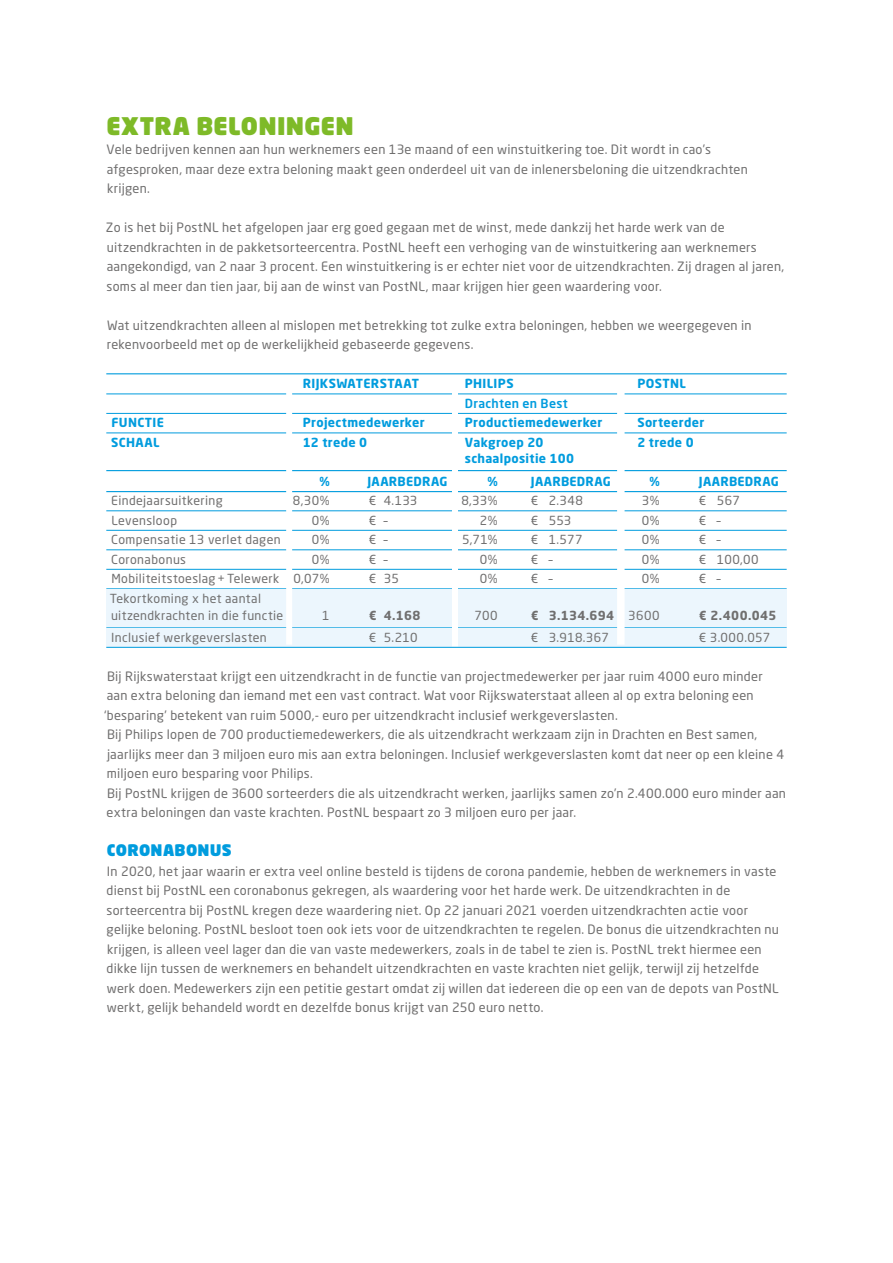
<style>
.page{position:relative;width:893px;height:1263px;background:#fff}
.page>*{position:absolute;margin:0;border:0;box-sizing:border-box;transform-origin:0 0}
.H2_BL_16pt{font:900 24px "Neo Sans Pro";letter-spacing:.015em;color:#7eba28}
.H3_10_5pt_BL{font:900 15.75px "Neo Sans Pro";letter-spacing:.02em;color:#009cde}
.BW_Body-_A4_corp{font:12.75px/19.5px "Neo Sans Pro";letter-spacing:.02em;color:#706f6f}
.BW_Body-_A4_corp-2{font:12.3px "Neo Sans Pro";letter-spacing:.03em;color:#706f6f}
.BW_Body-_A4_corp-3{font:700 12.3px "Neo Sans Pro";letter-spacing:.025em;color:#009cde}
.BW_Body-_A4_corp-4{font:700 12.3px "Neo Sans Pro";letter-spacing:.035em;color:#706f6f}
.BW_Body-_A4_corp-5{font:500 12.3px "Neo Sans Pro";letter-spacing:.025em;color:#009cde}
.s1{font-weight:400}
</style>
<div class="page">
<hr style="left:106px;top:373px;width:681px;height:1px;background:#009cde">
<hr style="left:106px;top:393px;width:681px;height:1px;background:#009cde">
<hr style="left:106px;top:413px;width:681px;height:1px;background:#009cde">
<hr style="left:106px;top:432px;width:681px;height:1px;background:#009cde">
<hr style="left:106px;top:470px;width:681px;height:1px;background:#009cde">
<hr style="left:106px;top:491px;width:681px;height:1px;background:#009cde">
<hr style="left:106px;top:510px;width:681px;height:1px;background:#009cde">
<hr style="left:106px;top:530px;width:681px;height:1px;background:#009cde">
<hr style="left:106px;top:549px;width:681px;height:1px;background:#009cde">
<hr style="left:106px;top:569px;width:681px;height:1px;background:#009cde">
<hr style="left:106px;top:588px;width:681px;height:1px;background:#009cde">
<div style="left:106px;top:589px;width:681px;height:21px;background:#ecf6fd"></div>
<div style="left:106px;top:608px;width:681px;height:19px;background:#ecf6fd"></div>
<hr style="left:106px;top:627px;width:681px;height:1px;background:#009cde">
<div style="left:106px;top:628px;width:681px;height:20px;background:#ecf6fd"></div>
<div style="left:286px;top:386px;width:6px;height:259px;background:#fff"></div>
<div style="left:617px;top:386px;width:8px;height:259px;background:#fff"></div>
<hr style="left:106px;top:647px;width:681px;height:1px;background:#009cde">
<div style="left:452px;top:384px;width:6px;height:262px;background:#fff"></div>
<p class="H2_BL_16pt" style="left:107px;top:110px;width:249px">EXTRA BELONINGEN</p>
<p class="BW_Body-_A4_corp" style="left:107px;top:140px;width:643px">Vele bedrijven kennen aan hun werknemers een 13e maand of een winstuitkering toe. Dit wordt in cao’s afgesproken, maar deze extra beloning maakt geen onderdeel uit van de inlenersbeloning die uitzendkrachten krijgen.</p>
<p class="BW_Body-_A4_corp" style="left:106px;top:218px;width:680px">Zo is het bij PostNL het afgelopen jaar erg goed gegaan met de winst, mede dankzij het harde werk van de uitzendkrachten in de pakketsorteercentra. PostNL heeft een verhoging van de winstuitkering aan werknemers aangekondigd, van 2 naar 3 procent. Een winstuitkering is er echter niet voor de uitzendkrachten. Zij dragen al jaren, soms al meer dan tien jaar, bij aan de winst van PostNL, maar krijgen hier geen waardering voor.</p>
<p class="BW_Body-_A4_corp" style="left:107px;top:315px;width:646px">Wat uitzendkrachten alleen al mislopen met betrekking tot zulke extra beloningen, hebben we weergegeven in rekenvoorbeeld met op de werkelijkheid gebaseerde gegevens.</p>
<p class="BW_Body-_A4_corp-3" style="left:303px;top:376px;width:118px">RIJKSWATERSTAAT</p>
<p class="BW_Body-_A4_corp-3" style="left:465px;top:376px;width:50px">PHILIPS</p>
<p class="BW_Body-_A4_corp-3" style="left:637px;top:376px;width:50px">POSTNL</p>
<p class="BW_Body-_A4_corp-5" style="left:465px;top:395px;width:105px">Drachten en Best</p>
<p class="BW_Body-_A4_corp-3" style="left:112px;top:415px;width:54px">FUNCTIE</p>
<p class="BW_Body-_A4_corp-3" style="left:303px;top:415px;width:123px">Projectmedewerker</p>
<p class="BW_Body-_A4_corp-3" style="left:465px;top:415px;width:139px">Productiemedewerker</p>
<p class="BW_Body-_A4_corp-3" style="left:637px;top:415px;width:68px">Sorteerder</p>
<p class="BW_Body-_A4_corp-3" style="left:111px;top:434px;width:50px">SCHAAL</p>
<p class="BW_Body-_A4_corp-3" style="left:303px;top:434px;width:66px">12 trede 0</p>
<p class="BW_Body-_A4_corp-3" style="left:465px;top:434px;width:80px">Vakgroep 20</p>
<p class="BW_Body-_A4_corp-3" style="left:637px;top:434px;width:58px">2 trede 0</p>
<p class="BW_Body-_A4_corp-3" style="left:465px;top:451px;width:111px">schaalpositie 100</p>
<p class="BW_Body-_A4_corp-3" style="left:319px;top:473px;width:12px">%</p>
<p class="BW_Body-_A4_corp-3" style="left:367px;top:473px;width:82px">JAARBEDRAG</p>
<p class="BW_Body-_A4_corp-3" style="left:487px;top:473px;width:12px">%</p>
<p class="BW_Body-_A4_corp-3" style="left:531px;top:473px;width:82px">JAARBEDRAG</p>
<p class="BW_Body-_A4_corp-3" style="left:649px;top:473px;width:12px">%</p>
<p class="BW_Body-_A4_corp-3" style="left:699px;top:473px;width:82px">JAARBEDRAG</p>
<p class="BW_Body-_A4_corp-2" style="left:111px;top:493px;width:113px">Eindejaarsuitkering</p>
<p class="BW_Body-_A4_corp-2" style="left:293px;top:493px;width:38px">8,30%</p>
<p class="BW_Body-_A4_corp-2" style="left:369px;top:493px;width:50px">€ 4.133</p>
<p class="BW_Body-_A4_corp-2" style="left:461px;top:493px;width:38px">8,33%</p>
<p class="BW_Body-_A4_corp-2" style="left:531px;top:493px;width:54px">€ 2.348</p>
<p class="BW_Body-_A4_corp-2" style="left:642px;top:493px;width:19px">3%</p>
<p class="BW_Body-_A4_corp-2" style="left:699px;top:493px;width:43px">€ 567</p>
<p class="BW_Body-_A4_corp-2" style="left:111px;top:513px;width:67px">Levensloop</p>
<p class="BW_Body-_A4_corp-2" style="left:312px;top:513px;width:19px">0%</p>
<p class="BW_Body-_A4_corp-2" style="left:369px;top:513px;width:20px">€ –</p>
<p class="BW_Body-_A4_corp-2" style="left:480px;top:513px;width:19px">2%</p>
<p class="BW_Body-_A4_corp-2" style="left:531px;top:513px;width:42px">€ 553</p>
<p class="BW_Body-_A4_corp-2" style="left:642px;top:513px;width:19px">0%</p>
<p class="BW_Body-_A4_corp-2" style="left:699px;top:513px;width:23px">€ –</p>
<p class="BW_Body-_A4_corp-2" style="left:111px;top:532px;width:171px">Compensatie 13 verlet dagen</p>
<p class="BW_Body-_A4_corp-2" style="left:312px;top:532px;width:19px">0%</p>
<p class="BW_Body-_A4_corp-2" style="left:369px;top:532px;width:20px">€ –</p>
<p class="BW_Body-_A4_corp-2" style="left:462px;top:532px;width:37px">5,71%</p>
<p class="BW_Body-_A4_corp-2" style="left:531px;top:532px;width:53px">€ 1.577</p>
<p class="BW_Body-_A4_corp-2" style="left:642px;top:532px;width:19px">0%</p>
<p class="BW_Body-_A4_corp-2" style="left:699px;top:532px;width:23px">€ –</p>
<p class="BW_Body-_A4_corp-2" style="left:111px;top:552px;width:76px">Coronabonus</p>
<p class="BW_Body-_A4_corp-2" style="left:312px;top:552px;width:19px">0%</p>
<p class="BW_Body-_A4_corp-2" style="left:369px;top:552px;width:20px">€ –</p>
<p class="BW_Body-_A4_corp-2" style="left:480px;top:552px;width:19px">0%</p>
<p class="BW_Body-_A4_corp-2" style="left:531px;top:552px;width:23px">€ –</p>
<p class="BW_Body-_A4_corp-2" style="left:642px;top:552px;width:19px">0%</p>
<p class="BW_Body-_A4_corp-2" style="left:699px;top:552px;width:61px">€ 100,00</p>
<p class="BW_Body-_A4_corp-2" style="left:111px;top:571px;width:220px">Mobiliteitstoeslag + Telewerk 0,07%</p>
<p class="BW_Body-_A4_corp-2" style="left:369px;top:571px;width:32px">€ 35</p>
<p class="BW_Body-_A4_corp-2" style="left:480px;top:571px;width:19px">0%</p>
<p class="BW_Body-_A4_corp-2" style="left:531px;top:571px;width:23px">€ –</p>
<p class="BW_Body-_A4_corp-2" style="left:642px;top:571px;width:19px">0%</p>
<p class="BW_Body-_A4_corp-2" style="left:699px;top:571px;width:23px">€ –</p>
<p class="BW_Body-_A4_corp-2" style="left:110px;top:591px;width:153px">Tekortkoming x het aantal</p>
<p class="BW_Body-_A4_corp-2" style="left:111px;top:608px;width:174px">uitzendkrachten in die functie</p>
<p class="BW_Body-_A4_corp-2" style="left:322px;top:608px;width:9px">1</p>
<p class="BW_Body-_A4_corp-4" style="left:369px;top:607px;width:53px">€ 4.168</p>
<p class="BW_Body-_A4_corp-2" style="left:474px;top:608px;width:25px">700</p>
<p class="BW_Body-_A4_corp-4" style="left:531px;top:607px;width:130px">€ 3.134.694 <span class="s1">3600</span></p>
<p class="BW_Body-_A4_corp-4" style="left:699px;top:607px;width:79px">€ 2.400.045</p>
<p class="BW_Body-_A4_corp-2" style="left:111px;top:630px;width:157px">Inclusief werkgeverslasten</p>
<p class="BW_Body-_A4_corp-2" style="left:369px;top:630px;width:50px">€ 5.210</p>
<p class="BW_Body-_A4_corp-2" style="left:531px;top:630px;width:80px">€ 3.918.367</p>
<p class="BW_Body-_A4_corp-2" style="left:699px;top:630px;width:73px">€ 3.000.057</p>
<p class="BW_Body-_A4_corp" style="left:104px;top:666px;width:660px">Bij Rijkswaterstaat krijgt een uitzendkracht in de functie van projectmedewerker per jaar ruim 4000 euro minder aan extra beloning dan iemand met een vast contract. Wat voor Rijkswaterstaat alleen al op extra beloning een ‘besparing’ betekent van ruim 5000,- euro per uitzendkracht inclusief werkgeverslasten.</p>
<p class="BW_Body-_A4_corp" style="left:107px;top:725px;width:679px">Bij Philips lopen de 700 productiemedewerkers, die als uitzendkracht werkzaam zijn in Drachten en Best samen, jaarlijks meer dan 3 miljoen euro mis aan extra beloningen. Inclusief werkgeverslasten komt dat neer op een kleine 4 miljoen euro besparing voor Philips.</p>
<p class="BW_Body-_A4_corp" style="left:107px;top:783px;width:681px">Bij PostNL krijgen de 3600 sorteerders die als uitzendkracht werken, jaarlijks samen zo’n 2.400.000 euro minder aan extra beloningen dan vaste krachten. PostNL bespaart zo 3 miljoen euro per jaar.</p>
<p class="H3_10_5pt_BL" style="left:107px;top:840px;width:126px">CORONABONUS</p>
<p class="BW_Body-_A4_corp" style="left:106px;top:861px;width:674px">In 2020, het jaar waarin er extra veel online besteld is tijdens de corona pandemie, hebben de werknemers in vaste dienst bij PostNL een coronabonus gekregen, als waardering voor het harde werk. De uitzendkrachten in de sorteercentra bij PostNL kregen deze waardering niet. Op 22 januari 2021 voerden uitzendkrachten actie voor gelijke beloning. PostNL besloot toen ook iets voor de uitzendkrachten te regelen. De bonus die uitzendkrachten nu krijgen, is alleen veel lager dan die van vaste medewerkers, zoals in de tabel te zien is. PostNL trekt hiermee een dikke lijn tussen de werknemers en behandelt uitzendkrachten en vaste krachten niet gelijk, terwijl zij hetzelfde werk doen. Medewerkers zijn een petitie gestart omdat zij willen dat iedereen die op een van de depots van PostNL werkt, gelijk behandeld wordt en dezelfde bonus krijgt van 250 euro netto.</p>
</div>
